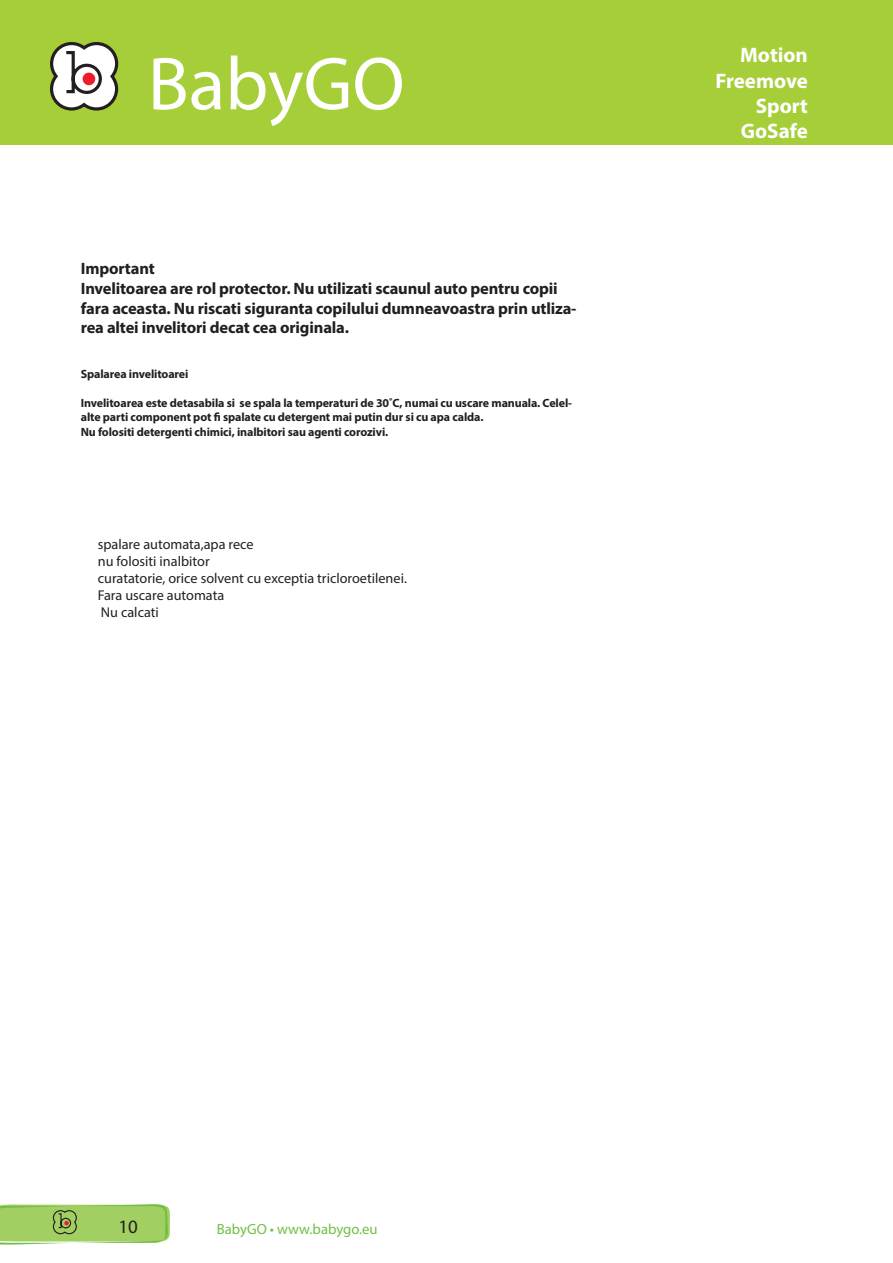
<style>
.page{position:relative;width:893px;height:1263px;background:#fff}
.page>*{position:absolute;margin:0;border:0;box-sizing:border-box;transform-origin:0 0}
.t1{font:75.75px "Myriad Pro";color:#fff}
.t2{font:700 21px "Myriad Pro";color:#fff}
.t3{font:18.9px "Myriad Pro";color:#231f20}
.t4{font:700 16.5px/19.8px "Myriad Pro";letter-spacing:-.01em;color:#231f20}
.t5{font:14.7px "Myriad Pro";color:#71bf44}
.t6{font:14.25px "Myriad Pro";color:#231f20}
.t7{font:700 12px/14.4px "Myriad Pro";letter-spacing:-.01em;color:#231f20}
</style>
<div class="page">
<div style="left:0;top:0;width:893px;height:145px;background:#a6ce39"></div>
<svg style="left:0;top:1204px;width:170px;height:41px"></svg>
<svg style="left:50px;top:42px;width:69px;height:69px"></svg>
<p class="t1" style="left:148px;top:37px;width:258px">BabyGO</p>
<p class="t4" style="left:81px;top:258px;width:76px">Important</p>
<p class="t4" style="left:81px;top:278px;width:497px">Invelitoarea are rol protector. Nu utilizati scaunul auto pentru copii fara aceasta. Nu riscati siguranta copilului dumneavoastra prin utliza&shy;rea altei invelitori decat cea originala.</p>
<p class="t7" style="left:81px;top:367px;width:109px">Spalarea invelitoarei</p>
<p class="t7" style="left:81px;top:395px;width:493px">Invelitoarea este detasabila si se spala la temperaturi de 30˚C, numai cu uscare manuala. Celel&shy;alte parti component pot fi spalate cu detergent mai putin dur si cu apa calda.</p>
<p class="t7" style="left:81px;top:424px;width:309px">Nu folositi detergenti chimici, inalbitori sau agenti corozivi.</p>
<p class="t6" style="left:98px;top:535px;width:157px">spalare automata,apa rece</p>
<p class="t6" style="left:98px;top:552px;width:113px">nu folositi inalbitor</p>
<p class="t6" style="left:98px;top:569px;width:311px">curatatorie, orice solvent cu exceptia tricloroetilenei.</p>
<p class="t6" style="left:98px;top:586px;width:128px">Fara uscare automata</p>
<p class="t6" style="left:101px;top:603px;width:60px">Nu calcati</p>
<p class="t2" style="left:740px;top:42px;width:69px">Motion</p>
<p class="t2" style="left:715px;top:67px;width:94px">Freemove</p>
<p class="t2" style="left:756px;top:92px;width:54px">Sport</p>
<p class="t2" style="left:741px;top:117px;width:69px">GoSafe</p>
<p class="t3" style="left:118px;top:1215px;width:21px">10</p>
<p class="t5" style="left:217px;top:1220px;width:162px">BabyGO • www.babygo.eu</p>
</div>
